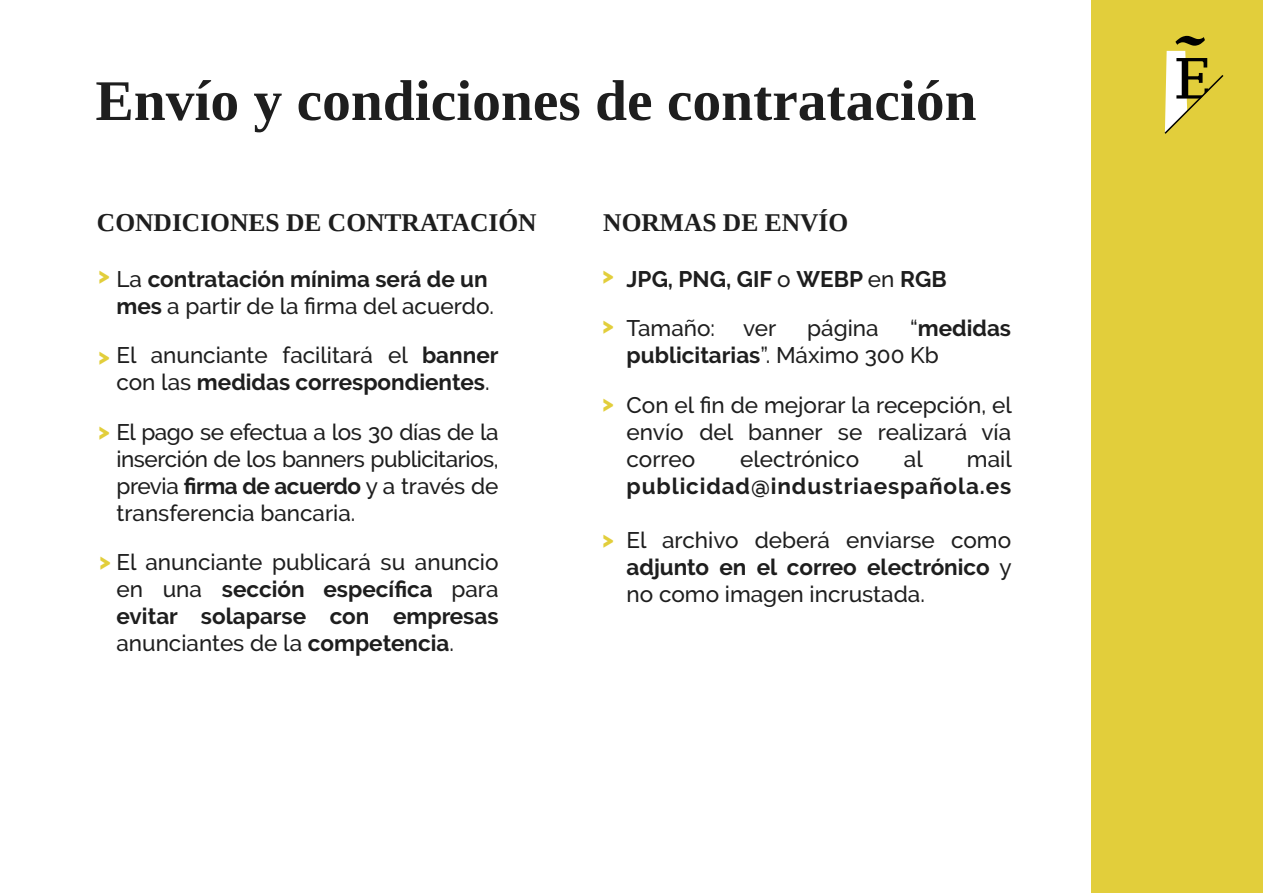
<style>
.page{position:relative;width:1263px;height:893px;background:#fff}
.page>*{position:absolute;margin:0;border:0;box-sizing:border-box;transform-origin:0 0}
.t1{font:700 57.45px "Tinos";color:#1e1e1e}
.t2{font:700 25.5px "Tinos";color:#1e1e1e}
.t3{font:500 22.5px/27px "Raleway";color:#1e1e1e;text-align:justify}
.t4{font:700 22.5px/27px "Raleway";color:#1e1e1e}
.t5{font:700 22.5px "Raleway";letter-spacing:.04em;color:#1e1e1e}
.t6{font:800 22.5px "Raleway";color:#e2ce3b}
.s1{font-weight:700}
.s2{font-weight:800;color:#e2ce3b}
.s3{font-weight:800;font-size:22.65px;color:#e2ce3b}
.s4{font-weight:500}
</style>
<div class="page">
<div style="left:1091px;top:0;width:172px;height:893px;background:#e2ce3b"></div>
<svg style="left:1164px;top:36px;width:60px;height:98px"></svg>
<h1 class="t1" style="left:95px;top:62px;width:882px">Envío y condiciones de contratación</h1>
<p class="t2" style="left:97px;top:205px;width:441px">CONDICIONES DE CONTRATACIÓN</p>
<p class="t2" style="left:603px;top:205px;width:247px">NORMAS DE ENVÍO</p>
<p class="t3" style="left:116px;top:265px;width:379px">La <span class="s1">contratación mínima será de un mes</span> a partir de la firma del acuerdo.</p>
<p class="t3" style="left:98px;top:342px;width:402px;text-align:center"><span class="s2">&gt;</span> El anunciante facilitará el <span class="s1">banner </span>con las <span class="s1">medidas correspondientes</span>.</p>
<p class="t3" style="left:116px;top:418px;width:384px;text-indent:-18px"><span class="s3">&gt;</span> El pago se efectua a los 30 días de la inserción de los banners publicitarios, previa <span class="s1">firma de acuerdo</span> y a través de transferencia bancaria.</p>
<p class="t3" style="left:116px;top:549px;width:384px;text-indent:-17px"><span class="s3">&gt;</span> El anunciante publicará su anuncio en una <span class="s1">sección específica</span> para <span class="s1">evitar solaparse con empresas </span>anunciantes de la <span class="s1">competencia</span>.</p>
<p class="t6" style="left:98px;top:262px;width:13px">&gt;</p>
<p class="t6" style="left:602px;top:262px;width:13px">&gt;</p>
<p class="t6" style="left:602px;top:313px;width:13px">&gt;</p>
<p class="t4" style="left:627px;top:266px;width:322px">JPG, PNG, GIF <span class="s4">o</span> WEBP <span class="s4">en</span> RGB</p>
<p class="t3" style="left:627px;top:315px;width:151px">Tamaño: ver</p>
<p class="t3" style="left:807px;top:315px;width:73px">página</p>
<p class="t4" style="left:627px;top:315px;width:386px;text-indent:283px"><span class="s4">“</span>medidas publicitarias<span class="s4">”. Máximo 300 Kb</span></p>
<p class="t3" style="left:627px;top:391px;width:387px">Con el fin de mejorar la recepción, el envío del banner se realizará vía correo</p>
<p class="t6" style="left:602px;top:391px;width:13px">&gt;</p>
<p class="t3" style="left:740px;top:445px;width:121px">electrónico</p>
<p class="t3" style="left:904px;top:445px;width:20px">al</p>
<p class="t3" style="left:967px;top:445px;width:46px">mail</p>
<p class="t5" style="left:627px;top:473px;width:386px">publicidad@industriaespañola.es</p>
<p class="t3" style="left:627px;top:526px;width:387px">El archivo deberá enviarse como <span class="s1">adjunto en el correo electrónico</span> y no como imagen incrustada.</p>
<p class="t6" style="left:602px;top:526px;width:13px">&gt;</p>
</div>
